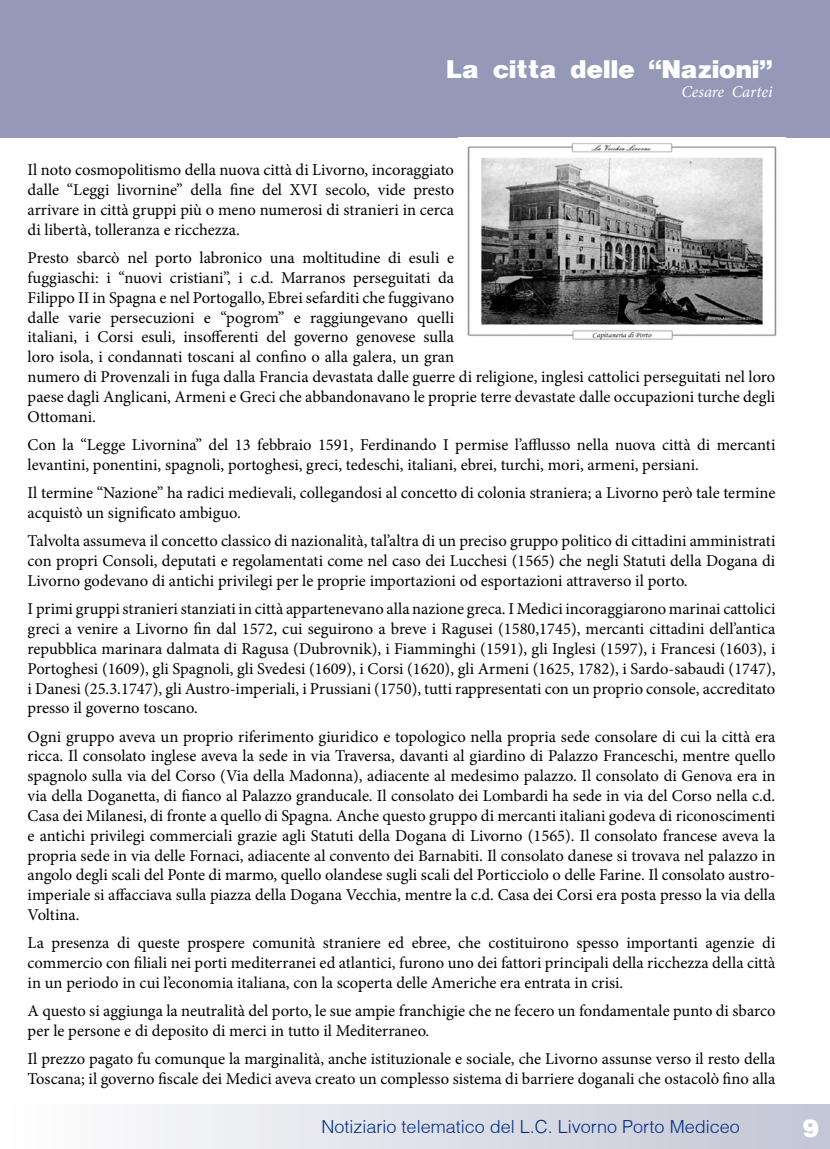
<style>
.page{position:relative;width:830px;height:1149px;background:#fff}
.page>*{position:absolute;margin:0;border:0;box-sizing:border-box;transform-origin:0 0}
.t1{font:27px "Helvetica Black cyr Bold";color:#fff}
.t2{font:300 18px "Helvetica";color:#002f87}
.t3{font:16.5px/19.8px "Minion Pro";color:#000;text-align:justify}
.t4{font:italic 16.5px "Minion Pro";letter-spacing:-.005em;color:#fff}
</style>
<div class="page">
<div style="left:0;top:1103px;width:829px;height:45px;background:linear-gradient(to right,#fff,#c3c6d4)"></div>
<div style="left:0;top:0;width:829px;height:137px;background:#9399b6"></div>
<img style="left:467px;top:142px;width:310px;height:198px">
<h1 class="t1" style="left:446px;top:55px;width:327px">La città delle “Nazioni”</h1>
<p class="t4" style="left:681px;top:81px;width:93px">Cesare Cartei</p>
<p class="t3" style="left:28px;top:160px;width:428px">Il noto cosmopolitismo della nuova città di Livorno, incoraggiato dalle “Leggi livornine” della fine del XVI secolo, vide presto arrivare in città gruppi più o meno numerosi di stranieri in cerca di libertà, tolleranza e ricchezza.</p>
<p class="t3" style="left:28px;top:248px;width:748px;text-align:left">Presto sbarcò nel porto labronico una moltitudine di esuli e<br>fuggiaschi: i “nuovi cristiani”, i c.d. Marranos perseguitati da<br>Filippo II in Spagna e nel Portogallo, Ebrei sefarditi che fuggivano<br>dalle varie persecuzioni e “pogrom” e raggiungevano quelli<br>italiani, i Corsi esuli, insofferenti del governo genovese sulla<br>loro isola, i condannati toscani al confino o alla galera, un gran<br>numero di Provenzali in fuga dalla Francia devastata dalle guerre di religione, inglesi cattolici perseguitati nel loro paese dagli Anglicani, Armeni e Greci che abbandonavano le proprie terre devastate dalle occupazioni turche degli Ottomani.</p>
<p class="t3" style="left:28px;top:435px;width:749px">Con la “Legge Livornina” del 13 febbraio 1591, Ferdinando I permise l’afflusso nella nuova città di mercanti levantini, ponentini, spagnoli, portoghesi, greci, tedeschi, italiani, ebrei, turchi, mori, armeni, persiani.</p>
<p class="t3" style="left:28px;top:483px;width:749px">Il termine “Nazione” ha radici medievali, collegandosi al concetto di colonia straniera; a Livorno però tale termine acquistò un significato ambiguo.</p>
<p class="t3" style="left:28px;top:531px;width:749px">Talvolta assumeva il concetto classico di nazionalità, tal’altra di un preciso gruppo politico di cittadini amministrati con propri Consoli, deputati e regolamentati come nel caso dei Lucchesi (1565) che negli Statuti della Dogana di Livorno godevano di antichi privilegi per le proprie importazioni od esportazioni attraverso il porto.</p>
<p class="t3" style="left:28px;top:599px;width:749px">I primi gruppi stranieri stanziati in città appartenevano alla nazione greca. I Medici incoraggiarono marinai cattolici greci a venire a Livorno fin dal 1572, cui seguirono a breve i Ragusei (1580,1745), mercanti cittadini dell’antica repubblica marinara dalmata di Ragusa (Dubrovnik), i Fiamminghi (1591), gli Inglesi (1597), i Francesi (1603), i Portoghesi (1609), gli Spagnoli, gli Svedesi (1609), i Corsi (1620), gli Armeni (1625, 1782), i Sardo-sabaudi (1747), i Danesi (25.3.1747), gli Austro-imperiali, i Prussiani (1750), tutti rappresentati con un proprio console, accreditato presso il governo toscano.</p>
<p class="t3" style="left:28px;top:726px;width:749px">Ogni gruppo aveva un proprio riferimento giuridico e topologico nella propria sede consolare di cui la città era ricca. Il consolato inglese aveva la sede in via Traversa, davanti al giardino di Palazzo Franceschi, mentre quello spagnolo sulla via del Corso (Via della Madonna), adiacente al medesimo palazzo. Il consolato di Genova era in via della Doganetta, di fianco al Palazzo granducale. Il consolato dei Lombardi ha sede in via del Corso nella c.d.<br>Casa dei Milanesi, di fronte a quello di Spagna. Anche questo gruppo di mercanti italiani godeva di riconoscimenti e antichi privilegi commerciali grazie agli Statuti della Dogana di Livorno (1565). Il consolato francese aveva la propria sede in via delle Fornaci, adiacente al convento dei Barnabiti. Il consolato danese si trovava nel palazzo in angolo degli scali del Ponte di marmo, quello olandese sugli scali del Porticciolo o delle Farine. Il consolato austro&shy;imperiale si affacciava sulla piazza della Dogana Vecchia, mentre la c.d. Casa dei Corsi era posta presso la via della Voltina.</p>
<p class="t3" style="left:28px;top:932px;width:749px">La presenza di queste prospere comunità straniere ed ebree, che costituirono spesso importanti agenzie di commercio con filiali nei porti mediterranei ed atlantici, furono uno dei fattori principali della ricchezza della città in un periodo in cui l’economia italiana, con la scoperta delle Americhe era entrata in crisi.</p>
<p class="t3" style="left:28px;top:1000px;width:749px">A questo si aggiunga la neutralità del porto, le sue ampie franchigie che ne fecero un fondamentale punto di sbarco per le persone e di deposito di merci in tutto il Mediterraneo.</p>
<p class="t3" style="left:28px;top:1048px;width:748px">Il prezzo pagato fu comunque la marginalità, anche istituzionale e sociale, che Livorno assunse verso il resto della<br>Toscana; il governo fiscale dei Medici aveva creato un complesso sistema di barriere doganali che ostacolò fino alla</p>
<p class="t2" style="left:321px;top:1114px;width:419px">Notiziario telematico del L.C. Livorno Porto Mediceo</p>
<h1 class="t1" style="left:802px;top:1114px;width:18px">9</h1>
</div>
